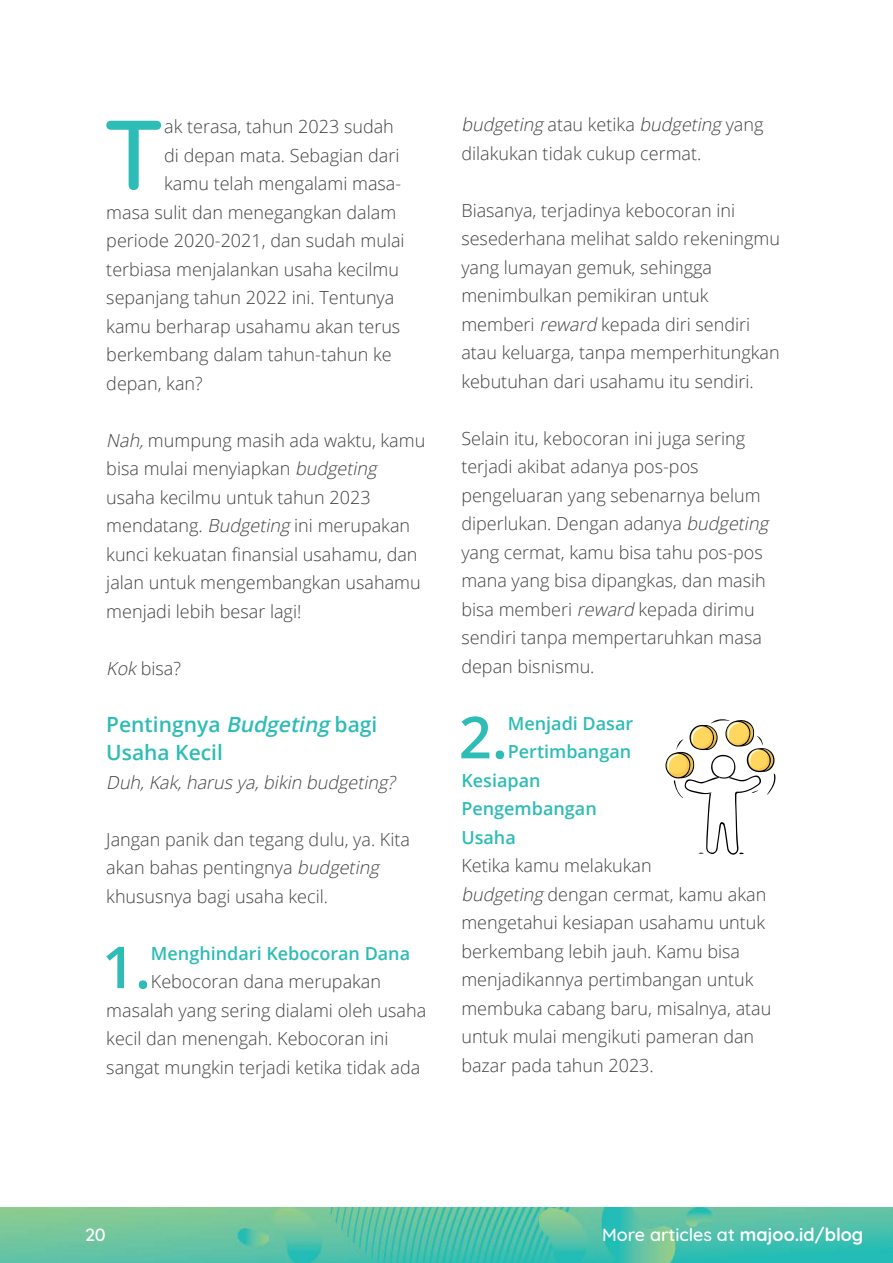
<style>
.page{position:relative;width:893px;height:1263px;background:#fff}
.page>*{position:absolute;margin:0;border:0;box-sizing:border-box;transform-origin:0 0}
.t1{font:500 99.15px "Quicksand";color:#2dbcb6}
.t2{font:600 57.9px "Open Sans";color:#2dbcb6}
.t3{font:600 21px/28.5px "Open Sans";color:#2dbcb6}
.t4{font:300 18px/28.5px "Open Sans";color:#424243}
.t5{font:600 18px "Open Sans";color:#2dbcb6}
.t6{font:italic 300 18px "Open Sans";color:#424243}
.t7{font:500 18px "Quicksand";color:#fff}
.s1{font-style:italic}
.s2{font-weight:700}
</style>
<div class="page">
<img style="left:0;top:1207px;width:893px;height:56px">
<svg style="left:665px;top:719px;width:111px;height:136px"></svg>
<h1 class="t1" style="left:103px;top:75px;width:63px">T</h1>
<p class="t4" style="left:164px;top:112px;width:231px">ak terasa, tahun 2023 sudah</p>
<p class="t4" style="left:164px;top:140px;width:237px">di depan mata. Sebagian dari</p>
<p class="t4" style="left:164px;top:169px;width:239px">kamu telah mengalami masa-</p>
<p class="t4" style="left:106px;top:197px;width:292px">masa sulit dan menegangkan dalam</p>
<p class="t4" style="left:106px;top:226px;width:300px">periode 2020-2021, dan sudah mulai</p>
<p class="t4" style="left:106px;top:254px;width:294px">terbiasa menjalankan usaha kecilmu</p>
<p class="t4" style="left:106px;top:283px;width:290px">sepanjang tahun 2022 ini. Tentunya</p>
<p class="t4" style="left:106px;top:311px;width:296px">kamu berharap usahamu akan terus</p>
<p class="t4" style="left:106px;top:340px;width:287px">berkembang dalam tahun-tahun ke</p>
<p class="t4" style="left:106px;top:368px;width:98px">depan, kan?</p>
<p class="t4" style="left:106px;top:425px;width:321px"><span class="s1">Nah,</span>mumpung masih ada waktu, kamu bisa mulai menyiapkan <span class="s1">budgeting </span>usaha kecilmu untuk tahun 2023 mendatang. <span class="s1">Budgeting</span> ini merupakan kunci kekuatan finansial usahamu, dan jalan untuk mengembangkan usahamu menjadi lebih besar lagi!</p>
<p class="t4" style="left:106px;top:653px;width:76px"><span class="s1">Kok</span> bisa?</p>
<p class="t3" style="left:106px;top:709px;width:273px">Pentingnya <span class="s1">Budgeting</span> bagi<br>Usaha Kecil</p>
<p class="t6" style="left:106px;top:770px;width:295px">Duh,Kak,harusya,bikin budgeting?</p>
<p class="t4" style="left:106px;top:824px;width:305px">Jangan panik dan tegang dulu, ya. Kita akan bahas pentingnya <span class="s1">budgeting </span>khususnya bagi usaha kecil.</p>
<h2 class="t2" style="left:102px;top:927px;width:51px">1.</h2>
<p class="t5" style="left:151px;top:941px;width:261px">Menghindari Kebocoran Dana</p>
<p class="t4" style="left:106px;top:967px;width:321px;text-indent:45px">Kebocoran dana merupakan masalah yang sering dialami oleh usaha kecil dan menengah. Kebocoran ini sangat mungkin terjadi ketika tidak ada</p>
<p class="t4" style="left:461px;top:110px;width:304px"><span class="s1">budgeting</span> a t a u ke t i ka <span class="s1">budgeting</span> ya n g dilakukan tidak cukup cermat.</p>
<p class="t4" style="left:461px;top:195px;width:320px">Biasanya, terjadinya kebocoran ini sesederhana melihat saldo rekeningmu yang lumayan gemuk, sehingga menimbulkan pemikiran untuk memberi <span class="s1">reward</span> kepada diri sendiri atau keluarga, tanpa memperhitungkan kebutuhan dari usahamu itu sendiri.</p>
<p class="t4" style="left:461px;top:423px;width:313px">Selain itu, kebocoran ini juga sering terjadi akibat adanya pos-pos pengeluaran yang sebenarnya belum diperlukan. Dengan adanya <span class="s1">budgeting </span>yang cermat, kamu bisa tahu pos-pos mana yang bisa dipangkas, dan masih bisa memberi <span class="s1">reward</span> kepada dirimu sendiri tanpa mempertaruhkan masa depan bisnismu.</p>
<h2 class="t2" style="left:459px;top:697px;width:51px">2.</h2>
<p class="t5" style="left:508px;top:711px;width:127px">Menjadi Dasar</p>
<p class="t5" style="left:508px;top:739px;width:125px">Pertimbangan</p>
<p class="t5" style="left:461px;top:768px;width:81px">Kesiapan</p>
<p class="t5" style="left:461px;top:796px;width:137px">Pengembangan</p>
<p class="t5" style="left:461px;top:825px;width:56px">Usaha</p>
<p class="t4" style="left:461px;top:851px;width:312px">Ketika kamu melakukan<br><span class="s1">budgeting</span> dengan cermat, kamu akan mengetahui kesiapan usahamu untuk berkembang lebih jauh. Kamu bisa menjadikannya pertimbangan untuk membuka cabang baru, misalnya, atau untuk mulai mengikuti pameran dan bazar pada tahun 2023.</p>
<p class="t7" style="left:85px;top:1220px;width:22px">20</p>
<p class="t7" style="left:602px;top:1220px;width:263px">More articles at <span class="s2">majoo.id/blog</span></p>
</div>
